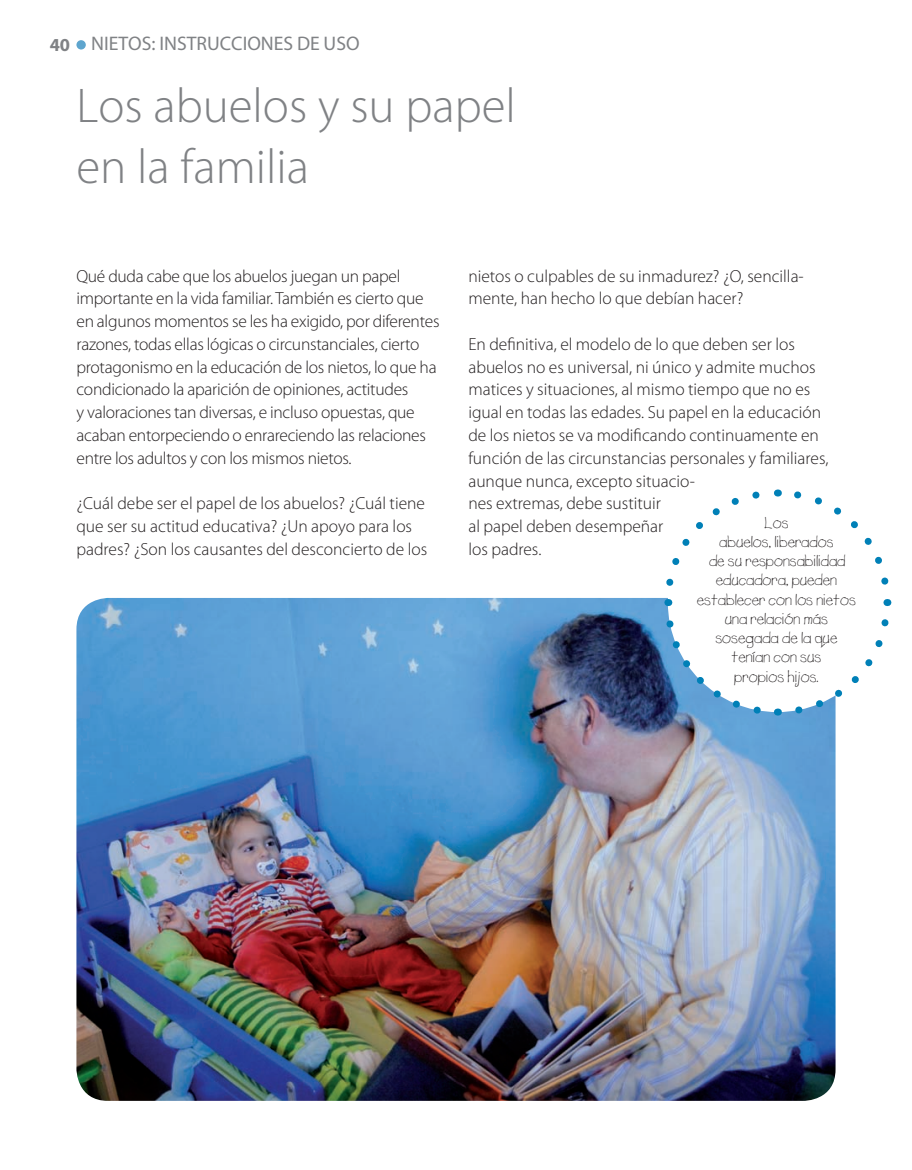
<style>
.page{position:relative;width:912px;height:1170px;background:#fff}
.page>*{position:absolute;margin:0;border:0;box-sizing:border-box;transform-origin:0 0}
.t1{font:300 49px/61.2px "Myriad Pro";color:#808285}
.t2{font:19.6px "Myriad Pro";color:#808285}
.t3{font:300 17.5px/22.8px "Myriad Pro";color:#231f20}
.t4{font:15.75px/19.2px "Lemonade ICG";color:#231f20;text-align:center}
.s1{font-weight:700;font-size:18.38px}
</style>
<div class="page">
<svg style="left:76px;top:40px;width:10px;height:10px"></svg>
<img style="left:76px;top:598px;width:759px;height:503px">
<div style="left:668px;top:493px;width:219px;height:219px;background:#fff;border-radius:50%"></div>
<svg style="left:790px;top:599px;width:102px;height:119px"></svg>
<svg style="left:777px;top:489px;width:112px;height:96px"></svg>
<svg style="left:661px;top:491px;width:99px;height:115px"></svg>
<svg style="left:662px;top:616px;width:116px;height:103px"></svg>
<p class="t2" style="left:50px;top:32px;width:311px"><span class="s1">40</span> NIETOS: INSTRUCCIONES DE USO</p>
<h1 class="t1" style="left:76px;top:75px;width:441px">Los abuelos y su papel en la familia</h1>
<p class="t3" style="left:76px;top:264px;width:365px">Qué duda cabe que los abuelos juegan un papel importante en la vida familiar. También es cierto que en algunos momentos se les ha exigido, por diferentes razones, todas ellas lógicas o circunstanciales, cierto protagonismo en la educación de los nietos, lo que ha condicionado la aparición de opiniones, actitudes<br>y valoraciones tan diversas, e incluso opuestas, que acaban entorpeciendo o enrareciendo las relaciones entre los adultos y con los mismos nietos.</p>
<p class="t3" style="left:76px;top:492px;width:352px">¿Cuál debe ser el papel de los abuelos? ¿Cuál tiene que ser su actitud educativa? ¿Un apoyo para los padres? ¿Son los causantes del desconcierto de los</p>
<p class="t3" style="left:468px;top:264px;width:337px">nietos o culpables de su inmadurez? ¿O, sencilla&shy;mente, han hecho lo que debían hacer?</p>
<p class="t3" style="left:468px;top:333px;width:361px">En definitiva, el modelo de lo que deben ser los abuelos no es universal, ni único y admite muchos matices y situaciones, al mismo tiempo que no es igual en todas las edades. Su papel en la educación de los nietos se va modificando continuamente en función de las circunstancias personales y familiares, aunque nunca, excepto situacio-<br>nes extremas, debe sustituir<br>al papel deben desempeñar<br>los padres.</p>
<p class="t4" style="left:697px;top:513px;width:160px">Los<br>abuelos, liberados<br>de su responsabilidad educadora, pueden establecer con los nietos una relación más sosegada de la que tenían con sus<br>propios hijos.</p>
</div>
